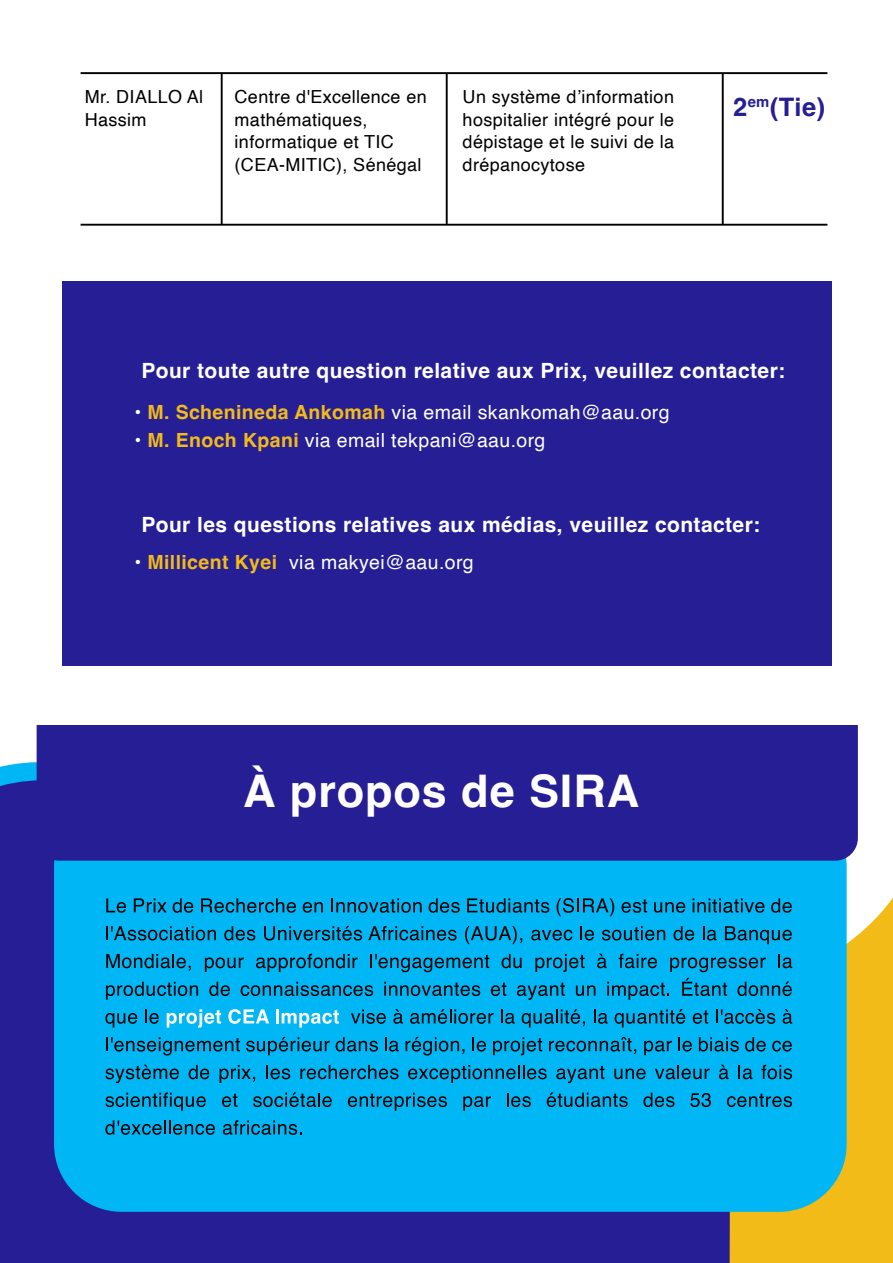
<style>
.page{position:relative;width:893px;height:1263px;background:#fff}
.page>*{position:absolute;margin:0;border:0;box-sizing:border-box;transform-origin:0 0}
.t1{font:700 45px "Helvetica";letter-spacing:.02em;color:#fff}
.t2{font:700 25.5px "Helvetica";color:#261e95}
.t3{font:700 21px "Helvetica";letter-spacing:.02em;color:#fff}
.t4{font:19.5px "Helvetica";letter-spacing:.02em;color:#fff}
.t5{font:18px/22.5px "Helvetica";letter-spacing:.02em;color:#000}
.s1{font-weight:700;color:#f2bb18}
</style>
<div class="page">
<div style="left:730px;top:897px;width:163px;height:366px;background:#f2bb18"></div>
<div style="left:0;top:766px;width:730px;height:497px;background:#261e95"></div>
<div style="left:54px;top:799px;width:793px;height:413px;background:#00b6f4;border-radius:68px"></div>
<svg style="left:106px;top:898px;width:20px;height:15px"></svg>
<svg style="left:134px;top:898px;width:33px;height:14px"></svg>
<svg style="left:173px;top:898px;width:20px;height:15px"></svg>
<svg style="left:201px;top:898px;width:95px;height:15px"></svg>
<svg style="left:303px;top:902px;width:20px;height:11px"></svg>
<svg style="left:331px;top:898px;width:91px;height:15px"></svg>
<svg style="left:429px;top:898px;width:31px;height:15px"></svg>
<svg style="left:467px;top:898px;width:82px;height:15px"></svg>
<svg style="left:556px;top:898px;width:58px;height:18px"></svg>
<svg style="left:621px;top:899px;width:26px;height:14px"></svg>
<svg style="left:654px;top:902px;width:31px;height:11px"></svg>
<svg style="left:693px;top:898px;width:71px;height:15px"></svg>
<svg style="left:771px;top:898px;width:21px;height:15px"></svg>
<svg style="left:106px;top:926px;width:110px;height:14px"></svg>
<svg style="left:224px;top:926px;width:31px;height:14px"></svg>
<svg style="left:264px;top:926px;width:98px;height:14px"></svg>
<svg style="left:368px;top:926px;width:89px;height:14px"></svg>
<svg style="left:465px;top:926px;width:57px;height:18px"></svg>
<svg style="left:531px;top:930px;width:41px;height:10px"></svg>
<svg style="left:581px;top:926px;width:13px;height:14px"></svg>
<svg style="left:602px;top:926px;width:63px;height:14px"></svg>
<svg style="left:673px;top:926px;width:21px;height:14px"></svg>
<svg style="left:703px;top:926px;width:14px;height:14px"></svg>
<svg style="left:725px;top:926px;width:67px;height:18px"></svg>
<svg style="left:106px;top:954px;width:85px;height:17px"></svg>
<svg style="left:205px;top:957px;width:39px;height:15px"></svg>
<svg style="left:256px;top:954px;width:101px;height:18px"></svg>
<svg style="left:370px;top:954px;width:119px;height:18px"></svg>
<svg style="left:502px;top:954px;width:20px;height:14px"></svg>
<svg style="left:535px;top:954px;width:50px;height:18px"></svg>
<svg style="left:597px;top:954px;width:10px;height:14px"></svg>
<svg style="left:619px;top:954px;width:38px;height:14px"></svg>
<svg style="left:670px;top:957px;width:96px;height:15px"></svg>
<svg style="left:778px;top:954px;width:14px;height:14px"></svg>
<svg style="left:106px;top:982px;width:92px;height:18px"></svg>
<svg style="left:209px;top:982px;width:21px;height:14px"></svg>
<svg style="left:241px;top:982px;width:132px;height:14px"></svg>
<svg style="left:384px;top:982px;width:96px;height:14px"></svg>
<svg style="left:491px;top:983px;width:15px;height:13px"></svg>
<svg style="left:517px;top:983px;width:48px;height:17px"></svg>
<svg style="left:576px;top:985px;width:19px;height:11px"></svg>
<svg style="left:607px;top:982px;width:62px;height:18px"></svg>
<svg style="left:682px;top:978px;width:45px;height:18px"></svg>
<svg style="left:737px;top:981px;width:55px;height:15px"></svg>
<svg style="left:105px;top:1013px;width:32px;height:14px"></svg>
<svg style="left:145px;top:1009px;width:14px;height:15px"></svg>
<svg style="left:167px;top:1009px;width:54px;height:19px"></svg>
<svg style="left:228px;top:1009px;width:41px;height:15px"></svg>
<hr style="left:276px;top:1009px;width:3px;height:14px;background:#fff">
<svg style="left:282px;top:1010px;width:57px;height:17px"></svg>
<svg style="left:351px;top:1009px;width:35px;height:15px"></svg>
<svg style="left:393px;top:1009px;width:10px;height:15px"></svg>
<svg style="left:410px;top:1009px;width:83px;height:15px"></svg>
<svg style="left:501px;top:1009px;width:14px;height:15px"></svg>
<svg style="left:522px;top:1009px;width:63px;height:18px"></svg>
<svg style="left:594px;top:1009px;width:14px;height:15px"></svg>
<svg style="left:615px;top:1009px;width:70px;height:18px"></svg>
<svg style="left:693px;top:1010px;width:15px;height:14px"></svg>
<svg style="left:716px;top:1009px;width:59px;height:15px"></svg>
<svg style="left:783px;top:1009px;width:9px;height:15px"></svg>
<svg style="left:106px;top:1037px;width:134px;height:18px"></svg>
<svg style="left:246px;top:1037px;width:84px;height:18px"></svg>
<svg style="left:336px;top:1037px;width:42px;height:14px"></svg>
<svg style="left:385px;top:1037px;width:14px;height:14px"></svg>
<svg style="left:406px;top:1037px;width:58px;height:18px"></svg>
<svg style="left:473px;top:1037px;width:13px;height:14px"></svg>
<svg style="left:493px;top:1037px;width:49px;height:18px"></svg>
<svg style="left:549px;top:1037px;width:87px;height:17px"></svg>
<svg style="left:644px;top:1041px;width:28px;height:14px"></svg>
<svg style="left:678px;top:1037px;width:14px;height:14px"></svg>
<svg style="left:699px;top:1037px;width:40px;height:14px"></svg>
<svg style="left:745px;top:1037px;width:21px;height:14px"></svg>
<svg style="left:772px;top:1041px;width:20px;height:10px"></svg>
<svg style="left:105px;top:1065px;width:74px;height:18px"></svg>
<svg style="left:189px;top:1065px;width:20px;height:14px"></svg>
<svg style="left:220px;top:1065px;width:35px;height:18px"></svg>
<svg style="left:266px;top:1065px;width:24px;height:14px"></svg>
<svg style="left:300px;top:1065px;width:98px;height:14px"></svg>
<svg style="left:408px;top:1065px;width:139px;height:18px"></svg>
<svg style="left:556px;top:1066px;width:48px;height:17px"></svg>
<svg style="left:614px;top:1068px;width:32px;height:11px"></svg>
<svg style="left:655px;top:1065px;width:55px;height:14px"></svg>
<svg style="left:719px;top:1065px;width:10px;height:14px"></svg>
<svg style="left:739px;top:1065px;width:13px;height:14px"></svg>
<svg style="left:761px;top:1065px;width:31px;height:14px"></svg>
<svg style="left:105px;top:1092px;width:101px;height:19px"></svg>
<svg style="left:222px;top:1094px;width:15px;height:13px"></svg>
<svg style="left:253px;top:1092px;width:79px;height:15px"></svg>
<svg style="left:348px;top:1093px;width:99px;height:18px"></svg>
<svg style="left:463px;top:1096px;width:28px;height:15px"></svg>
<svg style="left:507px;top:1093px;width:24px;height:14px"></svg>
<svg style="left:547px;top:1092px;width:81px;height:15px"></svg>
<svg style="left:643px;top:1093px;width:31px;height:14px"></svg>
<svg style="left:690px;top:1093px;width:21px;height:14px"></svg>
<svg style="left:727px;top:1094px;width:65px;height:13px"></svg>
<svg style="left:105px;top:1120px;width:110px;height:15px"></svg>
<svg style="left:223px;top:1120px;width:79px;height:15px"></svg>
<div style="left:37px;top:725px;width:821px;height:136px;background:#261e95"></div>
<div style="left:62px;top:281px;width:770px;height:385px;background:#261e95"></div>
<hr style="left:81px;top:73px;width:746px;height:1px;background:#000">
<hr style="left:81px;top:224px;width:746px;height:1px;background:#000">
<hr style="left:221px;top:74px;width:1px;height:151px;background:#000">
<hr style="left:446px;top:74px;width:1px;height:151px;background:#000">
<hr style="left:722px;top:74px;width:1px;height:151px;background:#000">
<p class="t5" style="left:85px;top:86px;width:120px">Mr. DIALLO Al<br>Hassim</p>
<p class="t5" style="left:235px;top:86px;width:194px">Centre d'Excellence en mathématiques, informatique et TIC (CEA-MITIC), Sénégal</p>
<p class="t5" style="left:463px;top:86px;width:213px;text-align:justify">Un système d’information hospitalier intégré pour le dépistage et le suivi de la drépanocytose</p>
<h2 class="t2" style="left:733px;top:91px;width:94px">2<sup>em</sup>(Tie)</h2>
<p class="t3" style="left:141px;top:358px;width:645px">Pour toute autre question relative aux Prix, veuillez contacter:</p>
<p class="t4" style="left:134px;top:397px;width:537px">• <span class="s1">M. Schenineda Ankomah</span> via email skankomah@aau.org</p>
<p class="t4" style="left:134px;top:425px;width:413px">• <span class="s1">M. Enoch Kpani</span> via email tekpani@aau.org</p>
<p class="t3" style="left:141px;top:512px;width:620px">Pour les questions relatives aux médias, veuillez contacter:</p>
<p class="t4" style="left:134px;top:547px;width:341px">• <span class="s1">Millicent Kyei</span> via makyei@aau.org</p>
<h1 class="t1" style="left:243px;top:763px;width:398px">À propos de SIRA</h1>
</div>
